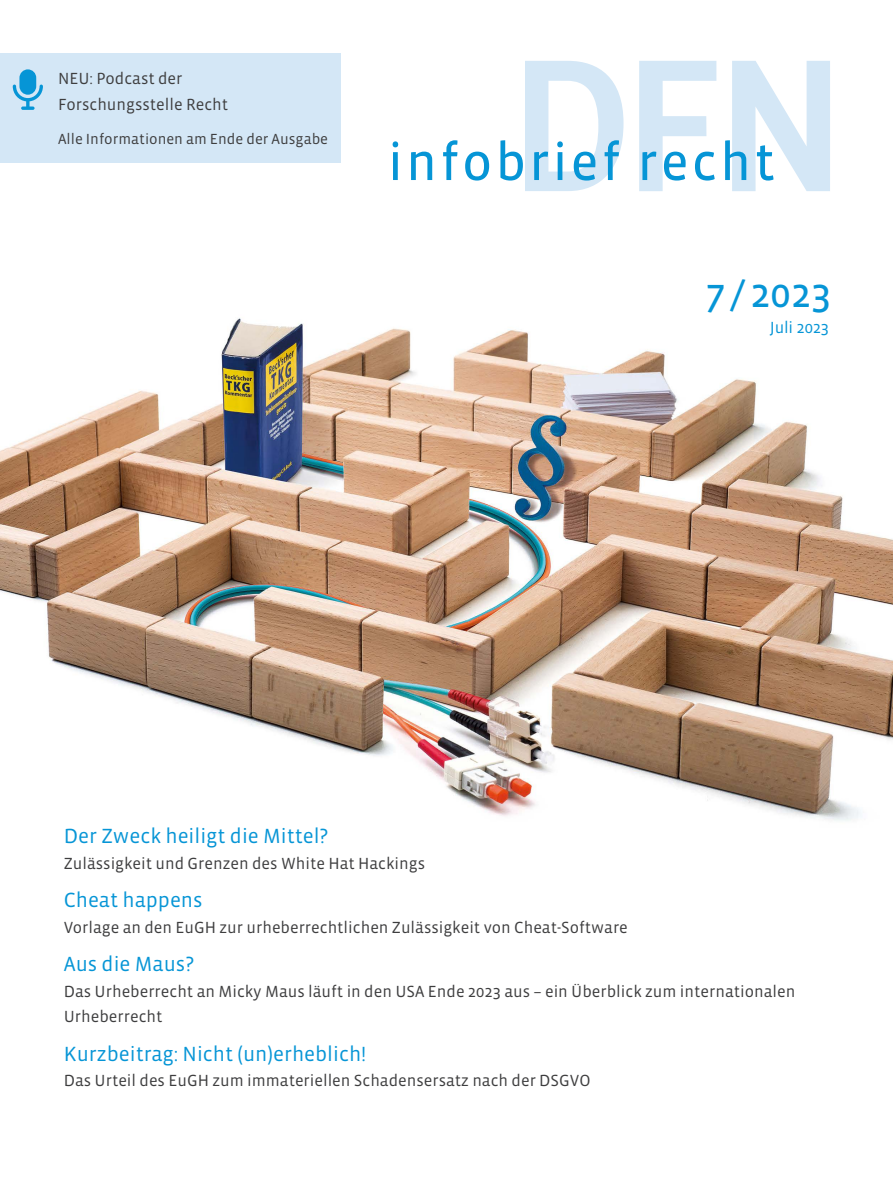
<style>
.page{position:relative;width:893px;height:1191px;background:#fff}
.page>*{position:absolute;margin:0;border:0;box-sizing:border-box;transform-origin:0 0}
.IBR_Coverheadline{font:40.5px "Vista Sans OT";color:#0695d6}
.IBR_Coverheadline-2{font:21px "Vista Sans OT";color:#0695d6}
.IBR_Coverheadline_2{font:16.5px/25.5px "Vista Sans OT";color:#3e3e3f}
.IBR_Text{font:16.5px "Vista Sans OT";letter-spacing:-.01em;color:#0695d6}
.IBR_Coverheadline_2-2{font:15px "Vista Sans OT";color:#3e3e3f}
</style>
<div class="page">
<img style="left:0;top:318px;width:893px;height:503px">
<svg style="left:393px;top:61px;width:437px;height:130px"></svg>
<div style="left:0;top:54px;width:340px;height:109px;background:#d4e7f6"></div>
<svg style="left:13px;top:85px;width:30px;height:25px"></svg>
<div style="left:19px;top:69px;width:17px;height:26px;background:#0695d6;border-radius:8px"></div>
<p class="IBR_Coverheadline_2" style="left:58px;top:66px;width:172px">NEU: Podcast der<br>Forschungsstelle Recht</p>
<p class="IBR_Coverheadline_2-2" style="left:58px;top:131px;width:271px">Alle Informationen am Ende der Ausgabe</p>
<p class="IBR_Coverheadline" style="left:706px;top:273px;width:127px">7/2023</p>
<p class="IBR_Text" style="left:770px;top:318px;width:61px">Juli 2023</p>
<p class="IBR_Coverheadline-2" style="left:64px;top:825px;width:266px">Der Zweck heiligt die Mittel?</p>
<p class="IBR_Coverheadline_2" style="left:64px;top:850px;width:363px">Zulässigkeit und Grenzen des White Hat Hackings</p>
<p class="IBR_Coverheadline-2" style="left:64px;top:889px;width:140px">Cheat happens</p>
<p class="IBR_Coverheadline_2" style="left:64px;top:914px;width:566px">Vorlage an den EuGH zur urheberrechtlichen Zulässigkeit von Cheat-Software</p>
<p class="IBR_Coverheadline-2" style="left:64px;top:953px;width:132px">Aus die Maus?</p>
<p class="IBR_Coverheadline_2" style="left:64px;top:978px;width:733px">Das Urheberrecht an Micky Maus läuft in den USA Ende 2023 aus – ein Überblick zum internationalen<br>Urheberrecht</p>
<p class="IBR_Coverheadline-2" style="left:64px;top:1042px;width:304px">Kurzbeitrag: Nicht (un)erheblich!</p>
<p class="IBR_Coverheadline_2" style="left:64px;top:1068px;width:528px">Das Urteil des EuGH zum immateriellen Schadensersatz nach der DSGVO</p>
</div>
